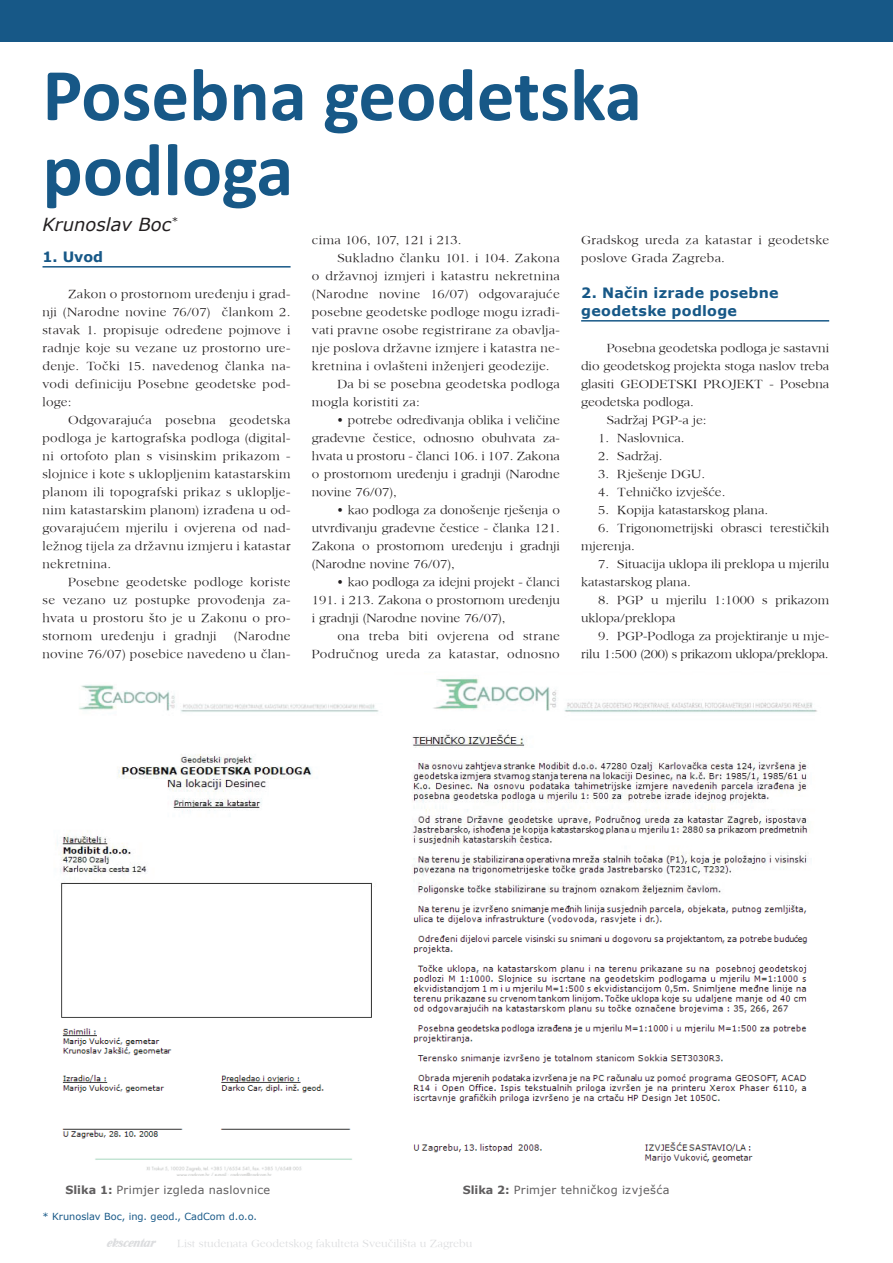
<style>
.page{position:relative;width:893px;height:1263px;background:#fff}
.page>*{position:absolute;margin:0;border:0;box-sizing:border-box;transform-origin:0 0}
.t1{font:700 75px/75px "Calibri";color:#175887}
.t2{font:italic 18px "Verdana";color:#231f20}
.t3{font:700 14.25px/18px "Verdana";letter-spacing:.02em;color:#175887}
.t4{font:12.75px/18px "Sanford";color:#231f20;text-align:justify}
.t5{font:12.75px/18px "Sanford";letter-spacing:.025em;color:#231f20;text-align:right}
.t6{font:12.75px "Sanford";letter-spacing:.035em;color:#231f20}
.t7{font:12.75px "Sanford";letter-spacing:.02em;color:#231f20}
.t8{font:12.75px "Flamenco D";color:#dcdddf}
.t9{font:11.25px "Verdana";letter-spacing:.025em;color:#605e5f}
.t10{font:11.25px "Sanford";color:#dcdddf}
.t11{font:9.75px "Verdana";color:#175887}
.s1{font-weight:700}
</style>
<div class="page">
<div style="left:0;top:0;width:893px;height:42px;background:#175887"></div>
<hr style="left:43px;top:266px;width:248px;height:2px;background:#175887">
<hr style="left:581px;top:320px;width:248px;height:2px;background:#175887">
<img style="left:57px;top:685px;width:322px;height:490px">
<img style="left:412px;top:678px;width:405px;height:485px">
<h1 class="t1" style="left:43px;top:54px;width:601px">Posebna geodetska podloga</h1>
<h2 class="t2" style="left:43px;top:213px;width:137px">Krunoslav Boc<sup>*</sup></h2>
<p class="t3" style="left:43px;top:248px;width:62px">1. Uvod</p>
<p class="t4" style="left:43px;top:284px;width:250px;text-indent:26px">Zakon o prostornom uređenju i grad&shy;nji (Narodne novine 76/07) člankom 2. stavak 1. propisuje određene pojmove i radnje koje su vezane uz prostorno ure&shy;đenje. Točki 15. navedenog članka na&shy;vodi definiciju Posebne geodetske pod&shy;loge:</p>
<p class="t4" style="left:43px;top:410px;width:250px;text-indent:26px">Odgovarajuća posebna geodetska podloga je kartografska podloga (digital&shy;ni ortofoto plan s visinskim prikazom - slojnice i kote s uklopljenim katastarskim planom ili topografski prikaz s ukloplje&shy;nim katastarskim planom) izrađena u od&shy;govarajućem mjerilu i ovjerena od nad&shy;ležnog tijela za državnu izmjeru i katastar nekretnina.</p>
<p class="t4" style="left:43px;top:572px;width:250px;text-indent:26px">Posebne geodetske podloge koriste se vezano uz postupke provođenja za&shy;hvata u prostoru što je u Zakonu o pro&shy;stornom uređenju i gradnji</p>
<p class="t5" style="left:43px;top:626px;width:250px">(Narodne<br>novine 76/07) posebice navedeno u član-</p>
<p class="t4" style="left:312px;top:230px;width:151px">cima 106, 107, 121 i 213.</p>
<p class="t5" style="left:337px;top:248px;width:224px">Sukladno članku 101. i 104. Zakona</p>
<p class="t6" style="left:312px;top:268px;width:250px">o državnoj izmjeri i katastru nekretnina</p>
<p class="t7" style="left:312px;top:286px;width:250px">(Narodne novine 16/07) odgovarajuće</p>
<p class="t5" style="left:312px;top:302px;width:250px">posebne geodetske podloge mogu izrađi-</p>
<p class="t5" style="left:312px;top:320px;width:250px">vati pravne osobe registrirane za obavlja-</p>
<p class="t5" style="left:312px;top:338px;width:250px">nje poslova državne izmjere i katastra ne-</p>
<p class="t5" style="left:312px;top:356px;width:239px">kretnina i ovlašteni inženjeri geodezije.</p>
<p class="t5" style="left:337px;top:374px;width:224px">Da bi se posebna geodetska podloga</p>
<p class="t5" style="left:312px;top:392px;width:110px">mogla koristiti za:</p>
<p class="t4" style="left:312px;top:410px;width:250px;text-indent:26px">• potrebe određivanja oblika i veličine građevne čestice, odnosno obuhvata za&shy;hvata u prostoru - članci 106. i 107. Zakona o prostornom uređenju i gradnji (Narodne novine 76/07),</p>
<p class="t4" style="left:312px;top:500px;width:250px;text-indent:26px">• kao podloga za donošenje rješenja o utvrđivanju građevne čestice - članka 121.<br>Zakona o prostornom uređenju i gradnji (Narodne novine 76/07),</p>
<p class="t4" style="left:312px;top:572px;width:250px;text-indent:26px">• kao podloga za idejni projekt - članci 191. i 213. Zakona o prostornom uređenju i gradnji (Narodne novine 76/07),</p>
<p class="t5" style="left:312px;top:626px;width:250px">ona treba biti ovjerena od strane<br>Područnog ureda za katastar, odnosno</p>
<p class="t5" style="left:581px;top:230px;width:250px;text-align:left">Gradskog ureda za katastar i geodetske poslove Grada Zagreba.</p>
<p class="t3" style="left:581px;top:284px;width:199px">2. Način izrade posebne geodetske podloge</p>
<p class="t4" style="left:607px;top:338px;width:224px">Posebna geodetska podloga je sastavni</p>
<p class="t4" style="left:581px;top:356px;width:250px">dio geodetskog projekta stoga naslov treba</p>
<p class="t4" style="left:581px;top:374px;width:250px">glasiti GEODETSKI PROJEKT - Posebna</p>
<p class="t4" style="left:581px;top:392px;width:114px">geodetska podloga.</p>
<p class="t4" style="left:607px;top:410px;width:102px">Sadržaj PGP-a je:</p>
<p class="t4" style="left:598px;top:428px;width:88px">1. Naslovnica.</p>
<p class="t4" style="left:598px;top:446px;width:66px">2. Sadržaj.</p>
<p class="t4" style="left:598px;top:464px;width:109px">3. Rješenje DGU.</p>
<p class="t4" style="left:598px;top:482px;width:129px">4. Tehničko izvješće.</p>
<p class="t4" style="left:598px;top:500px;width:172px">5. Kopija katastarskog plana.</p>
<p class="t4" style="left:581px;top:518px;width:250px;text-indent:17px">6. Trigonometrijski obrasci terestičkih mjerenja.</p>
<p class="t4" style="left:581px;top:554px;width:250px;text-indent:17px">7. Situacija uklopa ili preklopa u mjerilu katastarskog plana.</p>
<p class="t4" style="left:581px;top:590px;width:250px;text-indent:17px">8. PGP u mjerilu 1:1000 s prikazom uklopa/preklopa</p>
<p class="t4" style="left:581px;top:626px;width:250px;text-align:right">9. PGP-Podloga za projektiranje u mje&shy;rilu 1:500 (200) s prikazom uklopa/preklopa.</p>
<p class="t9" style="left:65px;top:1183px;width:206px"><span class="s1">Slika 1:</span> Primjer izgleda naslovnice</p>
<p class="t9" style="left:463px;top:1183px;width:208px"><span class="s1">Slika 2:</span> Primjer tehničkog izvješća</p>
<p class="t11" style="left:43px;top:1211px;width:216px">* Krunoslav Boc, ing. geod., CadCom d.o.o.</p>
<p class="t8" style="left:108px;top:1235px;width:50px">ekscentar</p>
<p class="t10" style="left:177px;top:1237px;width:297px">List studenata Geodetskog fakulteta Sveučilišta u Zagrebu</p>
</div>
